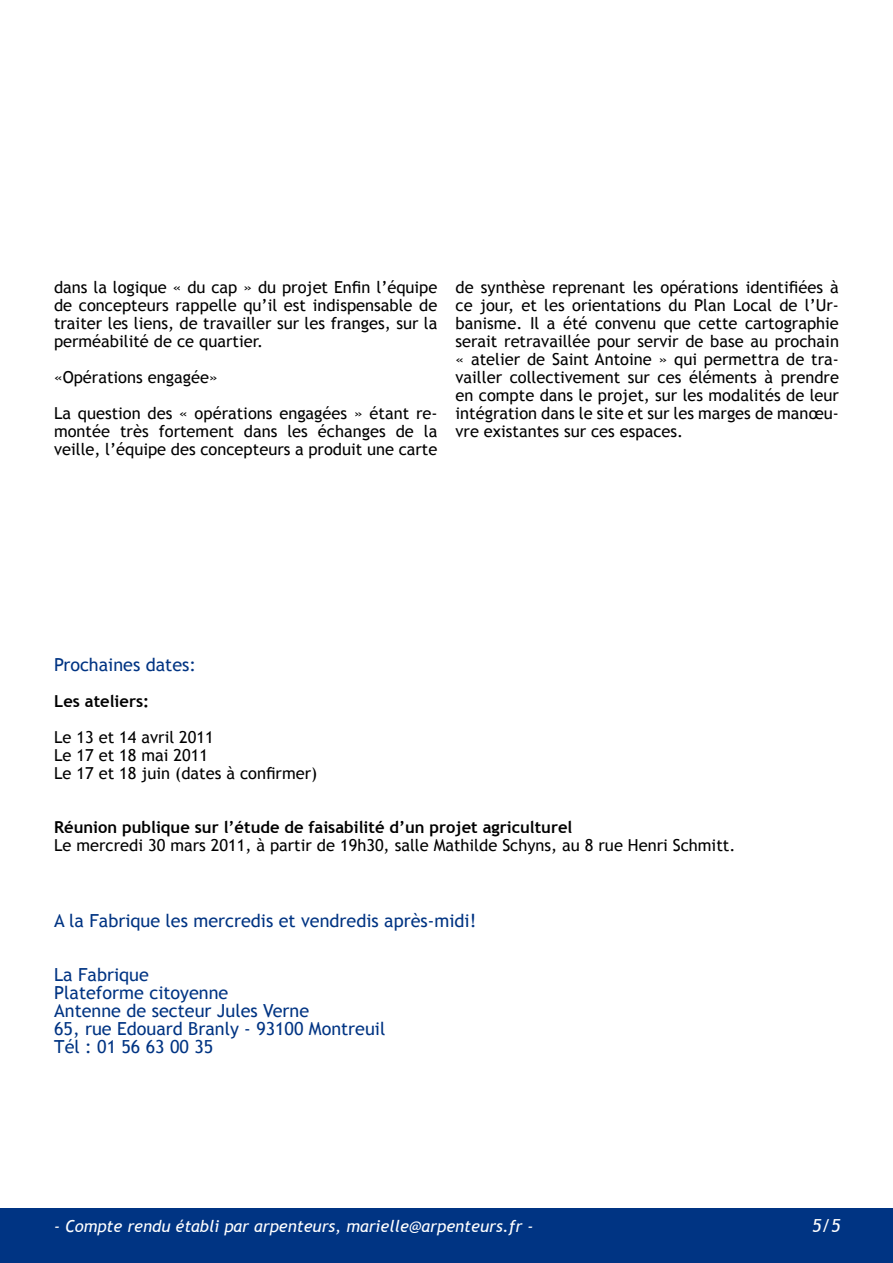
<style>
.page{position:relative;width:893px;height:1263px;background:#fff}
.page>*{position:absolute;margin:0;border:0;box-sizing:border-box;transform-origin:0 0}
.t1{font:18px/18px "Trebuchet MS";color:#003483}
.t2{font:italic 18px "Trebuchet MS";color:#fff}
.t3{font:16.5px/18px "Trebuchet MS";color:#000}
.t4{font:700 16.5px "Trebuchet MS";color:#000}
.t5{font:italic 16.5px "Trebuchet MS";color:#fff}
</style>
<div class="page">
<div style="left:0;top:1209px;width:893px;height:54px;background:#003483"></div>
<p class="t3" style="left:54px;top:278px;width:385px;text-align:justify">dans la logique « du cap » du projet Enfin l’équipe de concepteurs rappelle qu’il est indispensable de traiter les liens, de travailler sur les franges, sur la perméabilité de ce quartier.</p>
<p class="t3" style="left:54px;top:359px;width:385px;line-height:36px">«Opérations engagée»<br>La question des « opérations engagées » étant re-</p>
<p class="t3" style="left:54px;top:422px;width:385px">montée très fortement dans les échanges de la veille, l’équipe des concepteurs a produit une carte</p>
<p class="t3" style="left:455px;top:278px;width:385px;text-align:justify">de synthèse reprenant les opérations identifiées à ce jour, et les orientations du Plan Local de l’Ur&shy;banisme. Il a été convenu que cette cartographie serait retravaillée pour servir de base au prochain « atelier de Saint Antoine » qui permettra de tra&shy;vailler collectivement sur ces éléments à prendre en compte dans le projet, sur les modalités de leur intégration dans le site et sur les marges de manœu&shy;vre existantes sur ces espaces.</p>
<p class="t1" style="left:54px;top:656px;width:143px">Prochaines dates:</p>
<p class="t4" style="left:54px;top:691px;width:96px">Les ateliers:</p>
<p class="t3" style="left:54px;top:729px;width:264px">Le 13 et 14 avril 2011<br>Le 17 et 18 mai 2011<br>Le 17 et 18 juin (dates à confirmer)</p>
<p class="t4" style="left:54px;top:817px;width:520px">Réunion publique sur l’étude de faisabilité d’un projet agriculturel</p>
<p class="t3" style="left:54px;top:837px;width:683px">Le mercredi 30 mars 2011, à partir de 19h30, salle Mathilde Schyns, au 8 rue Henri Schmitt.</p>
<p class="t1" style="left:54px;top:912px;width:424px">A la Fabrique les mercredis et vendredis après-midi!</p>
<p class="t1" style="left:54px;top:966px;width:333px">La Fabrique<br>Plateforme citoyenne<br>Antenne de secteur Jules Verne<br>65, rue Edouard Branly - 93100 Montreuil<br>Tél : 01 56 63 00 35</p>
<p class="t5" style="left:54px;top:1216px;width:481px">- Compte rendu établi par arpenteurs, marielle@arpenteurs.fr -</p>
<p class="t2" style="left:812px;top:1215px;width:30px">5/5</p>
</div>
